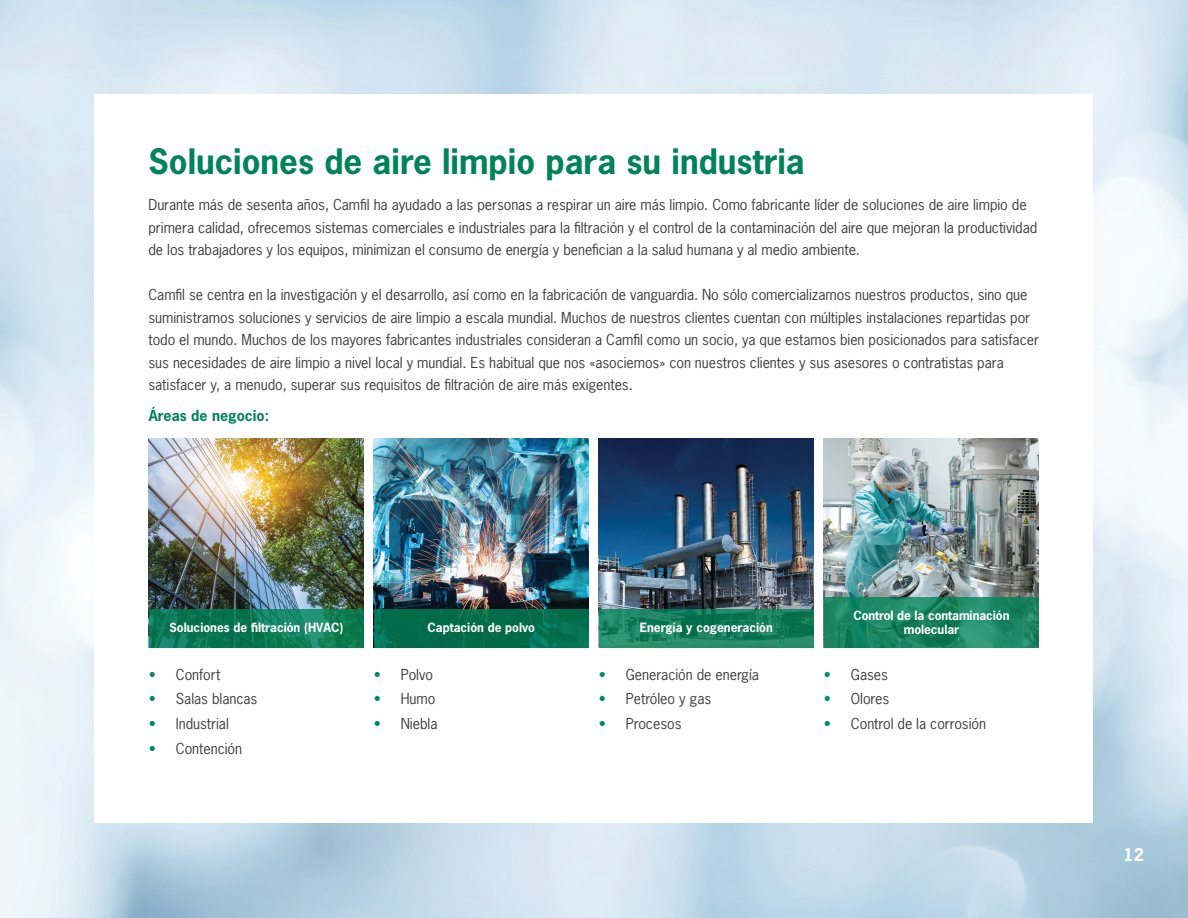
<style>
.page{position:relative;width:1188px;height:918px;background:#fff}
.page>*{position:absolute;margin:0;border:0;box-sizing:border-box;transform-origin:0 0}
.t1{font:700 33px "News Gothic Std";color:#008457}
.t2{font:700 16.5px "News Gothic Std";color:#fff}
.t3{font:14.25px/22.5px "News Gothic Std";letter-spacing:-.005em;color:#3e3e3f}
.t4{font:700 14.25px "News Gothic Std";color:#008457}
.t5{font:700 12px/14.4px "News Gothic Std";color:#fff;text-align:center}
.s1{color:#008c63}
</style>
<div class="page">
<img style="left:149px;top:438px;width:215px;height:171px">
<img style="left:374px;top:438px;width:215px;height:171px">
<img style="left:599px;top:438px;width:215px;height:171px">
<img style="left:824px;top:438px;width:215px;height:159px">
<svg style="left:149px;top:609px;width:215px;height:39px;background:#0e7c58"></svg>
<svg style="left:374px;top:609px;width:215px;height:39px;background:#026d4b"></svg>
<svg style="left:599px;top:609px;width:215px;height:39px;background:#19815e"></svg>
<svg style="left:824px;top:597px;width:215px;height:51px;background:#1b8663"></svg>
<h1 class="t1" style="left:149px;top:140px;width:658px">Soluciones de aire limpio para su industria</h1>
<p class="t3" style="left:149px;top:193px;width:890px">Durante más de sesenta años, Camfil ha ayudado a las personas a respirar un aire más limpio. Como fabricante líder de soluciones de aire limpio de primera calidad, ofrecemos sistemas comerciales e industriales para la filtración y el control de la contaminación del aire que mejoran la productividad de los trabajadores y los equipos, minimizan el consumo de energía y benefician a la salud humana y al medio ambiente.</p>
<p class="t3" style="left:149px;top:283px;width:892px">Camfil se centra en la investigación y el desarrollo, así como en la fabricación de vanguardia. No sólo comercializamos nuestros productos, sino que suministramos soluciones y servicios de aire limpio a escala mundial. Muchos de nuestros clientes cuentan con múltiples instalaciones repartidas por todo el mundo. Muchos de los mayores fabricantes industriales consideran a Camfil como un socio, ya que estamos bien posicionados para satisfacer sus necesidades de aire limpio a nivel local y mundial. Es habitual que nos «asociemos» con nuestros clientes y sus asesores o contratistas para satisfacer y, a menudo, superar sus requisitos de filtración de aire más exigentes.</p>
<p class="t4" style="left:149px;top:407px;width:122px">Áreas de negocio:</p>
<p class="t5" style="left:170px;top:620px;width:175px">Soluciones de filtración (HVAC)</p>
<p class="t5" style="left:428px;top:620px;width:109px">Captación de polvo</p>
<p class="t5" style="left:640px;top:620px;width:134px">Energía y cogeneración</p>
<p class="t3" style="left:149px;top:663px;width:73px"><span class="s1">•</span> Confort</p>
<p class="t3" style="left:149px;top:688px;width:110px"><span class="s1">•</span> Salas blancas</p>
<p class="t3" style="left:149px;top:712px;width:81px"><span class="s1">•</span> Industrial</p>
<p class="t3" style="left:149px;top:737px;width:95px"><span class="s1">•</span> Contención</p>
<p class="t3" style="left:374px;top:663px;width:61px"><span class="s1">•</span> Polvo</p>
<p class="t3" style="left:374px;top:688px;width:63px"><span class="s1">•</span> Humo</p>
<p class="t3" style="left:374px;top:712px;width:65px"><span class="s1">•</span> Niebla</p>
<p class="t3" style="left:599px;top:663px;width:162px"><span class="s1">•</span> Generación de energía</p>
<p class="t3" style="left:599px;top:688px;width:114px"><span class="s1">•</span> Petróleo y gas</p>
<p class="t3" style="left:599px;top:712px;width:84px"><span class="s1">•</span> Procesos</p>
<p class="t5" style="left:853px;top:608px;width:157px">Control de la contaminación molecular</p>
<p class="t3" style="left:824px;top:663px;width:65px"><span class="s1">•</span> Gases</p>
<p class="t3" style="left:824px;top:688px;width:67px"><span class="s1">•</span> Olores</p>
<p class="t3" style="left:824px;top:712px;width:164px"><span class="s1">•</span> Control de la corrosión</p>
<p class="t2" style="left:1123px;top:844px;width:22px">12</p>
</div>
